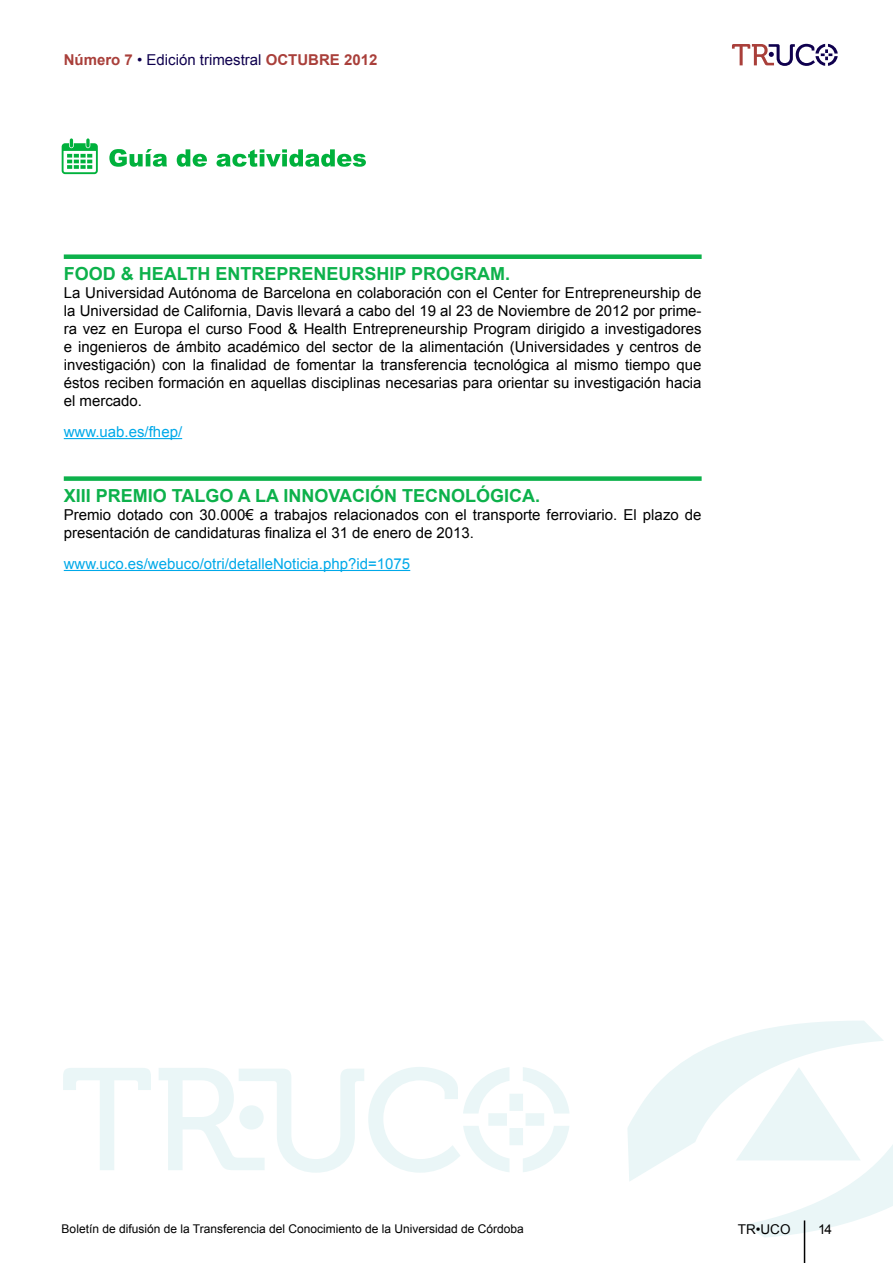
<style>
.page{position:relative;width:893px;height:1263px;background:#fff}
.page>*{position:absolute;margin:0;border:0;box-sizing:border-box;transform-origin:0 0}
.t1{font:700 18px "Arial";color:#0db14b}
.t2{font:15px/18px "Arial";color:#000;text-align:justify}
.t3{font:15px "Arial";color:#00a9e9}
.t4{font:700 15px "Arial";color:#a93f3a}
.t5{font:13.5px "Arial";color:#000}
.t6{font:12px "Arial";color:#000}
.s1{font-weight:400;color:#0f004e}
</style>
<div class="page">
<svg style="left:63px;top:1021px;width:830px;height:216px"></svg>
<hr style="left:804px;top:1220px;width:1px;height:43px;background:#000">
<svg style="left:62px;top:138px;width:36px;height:36px"></svg>
<svg style="left:109px;top:149px;width:58px;height:18px"></svg>
<svg style="left:177px;top:149px;width:30px;height:18px"></svg>
<svg style="left:216px;top:149px;width:150px;height:18px"></svg>
<div style="left:64px;top:254px;width:638px;height:5px;background:#0db14b"></div>
<hr style="left:64px;top:438px;width:118px;height:1px;background:#00a9e9">
<div style="left:64px;top:476px;width:638px;height:5px;background:#0db14b"></div>
<hr style="left:64px;top:570px;width:346px;height:1px;background:#00a9e9">
<svg style="left:732px;top:44px;width:106px;height:22px"></svg>
<p class="t4" style="left:64px;top:50px;width:315px">NÚMERO 7 <span class="s1">• Edición trimestral</span> OCTUBRE 2012</p>
<p class="t1" style="left:64px;top:262px;width:14px">FOO</p>
<p class="t1" style="left:103px;top:262px;width:138px">D &amp; HEALTH ENTREPRENEURS</p>
<p class="t1" style="left:376px;top:262px;width:61px">HIP PROGR</p>
<p class="t1" style="left:477px;top:262px;width:34px">AM.</p>
<p class="t2" style="left:64px;top:284px;width:639px">La Universidad Autónoma de Barcelona en colaboración con el Center for Entrepreneurship de la Universidad de California, Davis llevará a cabo del 19 al 23 de Noviembre de 2012 por prime&shy;ra vez en Europa el curso Food &amp; Health Entrepreneurship Program dirigido a investigadores e ingenieros de ámbito académico del sector de la alimentación (Universidades y centros de investigación) con la finalidad de fomentar la transferencia tecnológica al mismo tiempo que éstos reciben formación en aquellas disciplinas necesarias para orientar su investigación hacia el mercado.</p>
<p class="t3" style="left:64px;top:422px;width:120px">www.uab.es/fhep/</p>
<p class="t1" style="left:64px;top:484px;width:57px">XIII PREMIO</p>
<p class="t1" style="left:172px;top:484px;width:131px">TALGO A LA INNOV</p>
<p class="t1" style="left:339px;top:484px;width:88px">ACIÓN TECNO</p>
<p class="t1" style="left:465px;top:484px;width:77px">LÓGICA.</p>
<p class="t2" style="left:64px;top:506px;width:639px">Premio dotado con 30.000€ a trabajos relacionados con el transporte ferroviario. El plazo de presentación de candidaturas finaliza el 31 de enero de 2013.</p>
<p class="t3" style="left:64px;top:554px;width:348px">www.uco.es/webuco/otri/detalleNoticia.php?id=1075</p>
<p class="t6" style="left:62px;top:1220px;width:464px">Boletín de difusión de la Transferencia del Conocimiento de la Universidad de Córdoba</p>
<p class="t5" style="left:738px;top:1220px;width:54px">TR•UCO</p>
<p class="t5" style="left:818px;top:1220px;width:15px">14</p>
</div>
